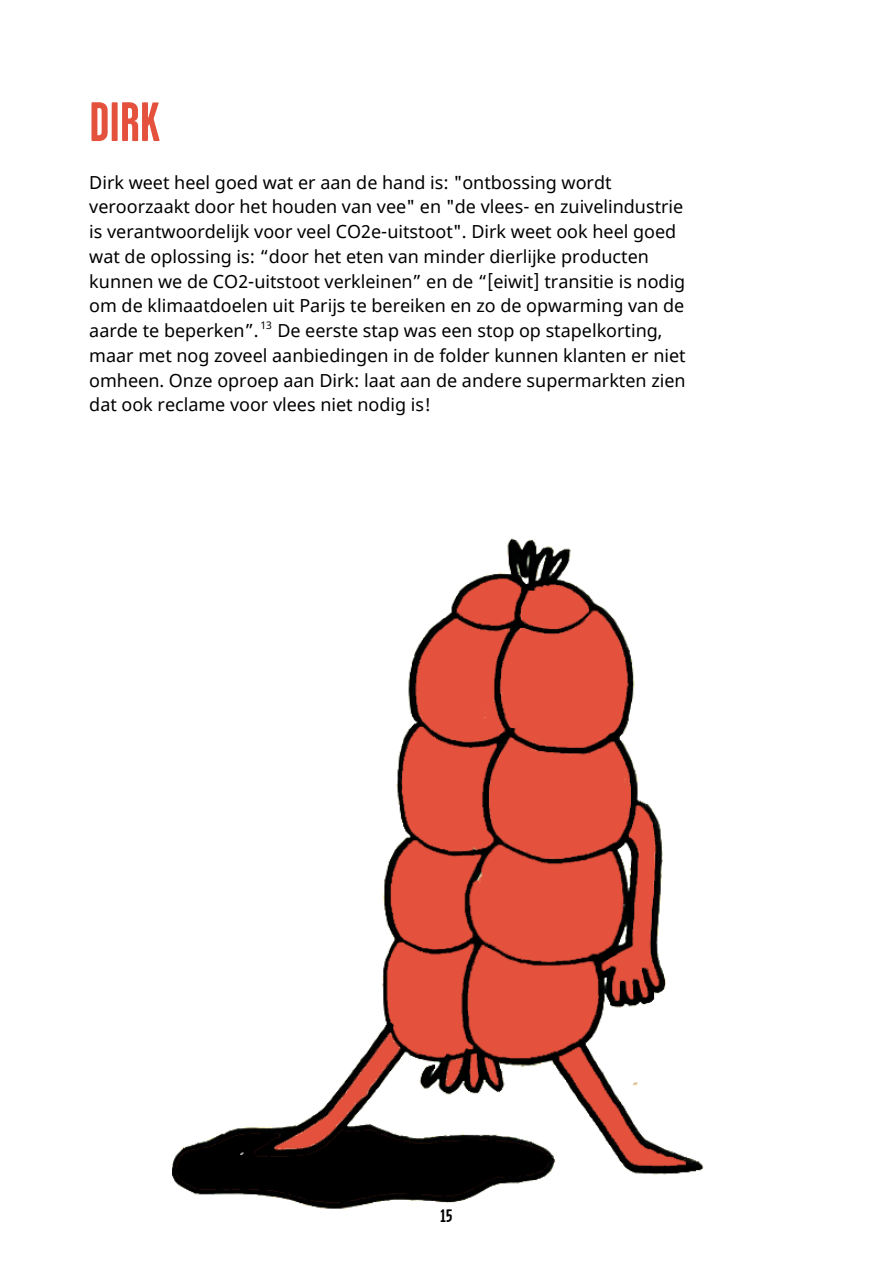
<style>
.page{position:relative;width:893px;height:1264px;background:#fff}
.page>*{position:absolute;margin:0;border:0;box-sizing:border-box;transform-origin:0 0}
.t1{font:700 55.5px "Garage Gothic";color:#e4523e}
.t2{font:18px/24.8px "Noto Sans";color:#000}
.t3{font:700 18px "Garage Gothic";color:#000}
.t4{font:10.5px "Noto Sans";color:#000}
</style>
<div class="page">
<img style="left:173px;top:538px;width:531px;height:676px">
<p class="t1" style="left:89px;top:93px;width:73px">DIRK</p>
<p class="t2" style="left:89px;top:169px;width:598px">Dirk weet heel goed wat er aan de hand is: "ontbossing wordt veroorzaakt door het houden van vee" en "de vlees- en zuivelindustrie is verantwoordelijk voor veel CO2e-uitstoot". Dirk weet ook heel goed wat de oplossing is: “door het eten van minder dierlijke producten kunnen we de CO2-uitstoot verkleinen” en de “[eiwit] transitie is nodig om de klimaatdoelen uit Parijs te bereiken en zo de opwarming van de aarde te beperken”. De eerste stap was een stop op stapelkorting, maar met nog zoveel aanbiedingen in de folder kunnen klanten er niet omheen. Onze oproep aan Dirk: laat aan de andere supermarkten zien dat ook reclame voor vlees niet nodig is!</p>
<p class="t4" style="left:260px;top:318px;width:13px">13</p>
<p class="t3" style="left:440px;top:1205px;width:13px">15</p>
</div>
